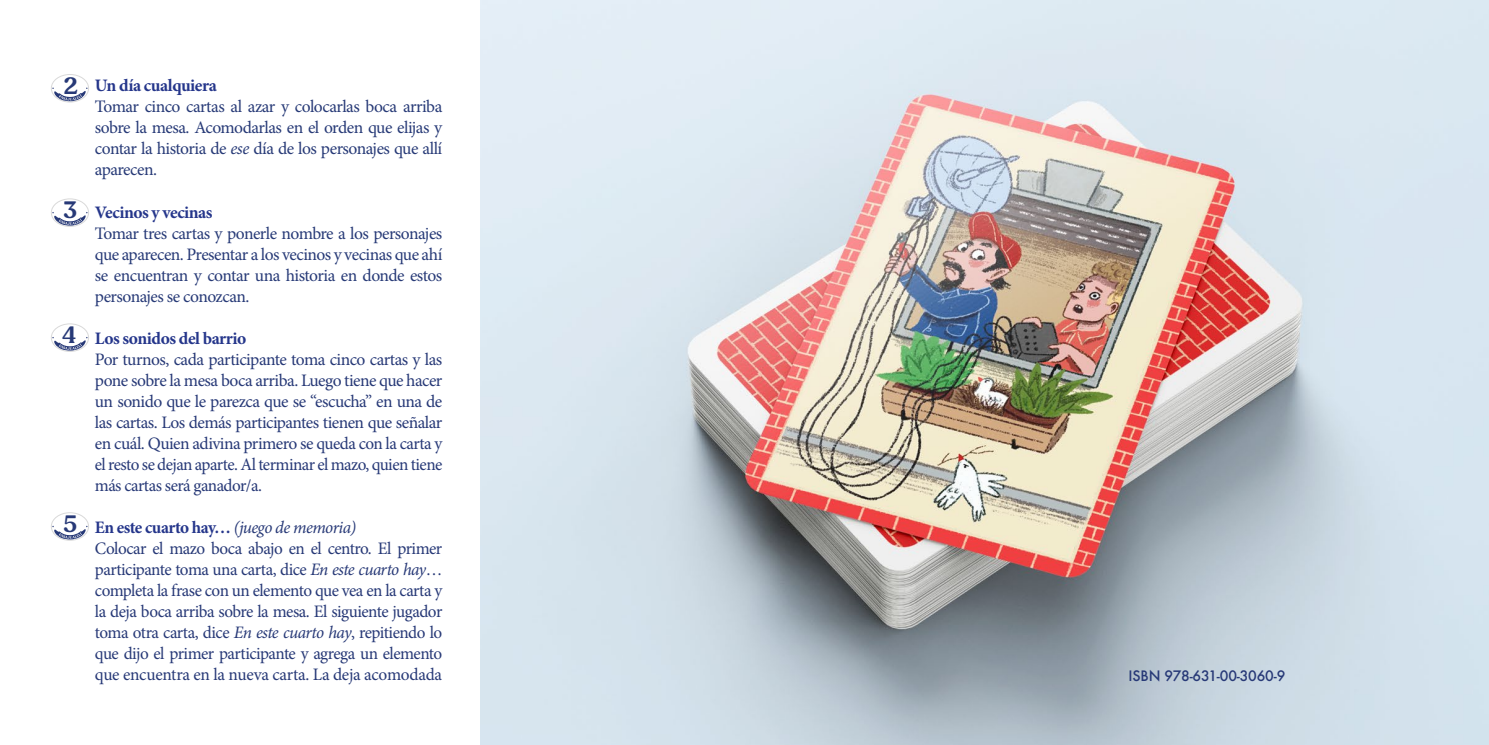
<style>
.page{position:relative;width:1489px;height:745px;background:#fff}
.page>*{position:absolute;margin:0;border:0;box-sizing:border-box;transform-origin:0 0}
.t1{font:600 23.45px "Recoleta";color:#273977}
.t2{font:17.5px/21px "Minion Pro";letter-spacing:-.03em;color:#273977;text-align:justify}
.t3{font:17.5px/21px "Minion Pro";letter-spacing:-.03em;color:#273a77;text-align:justify}
.t4{font:700 17.5px "Minion Pro";letter-spacing:-.03em;color:#25368b}
.t5{font:500 14px "Futura";letter-spacing:-.01em;color:#273977}
.s1{font-style:italic}
.s2{font-weight:700;color:#25368b}
</style>
<div class="page">
<img style="left:480px;top:0;width:1008px;height:744px">
<div style="left:51px;top:74px;width:38px;height:28px;border:1px solid #d9d9d9;border-radius:50%"></div>
<svg style="left:52px;top:87px;width:35px;height:14px"></svg>
<div style="left:51px;top:198px;width:38px;height:29px;border:1px solid #d9d9d9;border-radius:50%"></div>
<svg style="left:52px;top:212px;width:35px;height:13px"></svg>
<div style="left:51px;top:323px;width:38px;height:28px;border:1px solid #d9d9d9;border-radius:50%"></div>
<svg style="left:52px;top:337px;width:35px;height:13px"></svg>
<div style="left:51px;top:512px;width:38px;height:28px;border:1px solid #d9d9d9;border-radius:50%"></div>
<svg style="left:52px;top:525px;width:35px;height:14px"></svg>
<h1 class="t1" style="left:64px;top:71px;width:16px">2</h1>
<h1 class="t1" style="left:63px;top:195px;width:15px">3</h1>
<h1 class="t1" style="left:62px;top:320px;width:15px">4</h1>
<h1 class="t1" style="left:63px;top:509px;width:15px">5</h1>
<p class="t4" style="left:95px;top:73px;width:123px">Un día cualquiera</p>
<p class="t3" style="left:95px;top:96px;width:349px">Tomar cinco cartas al azar y colocarlas boca arriba sobre la mesa. Acomodarlas en el orden que elijas y contar la historia de <span class="s1">ese</span> día de los personajes que allí aparecen.</p>
<p class="t4" style="left:95px;top:199px;width:119px">Vecinos y vecinas</p>
<p class="t3" style="left:95px;top:222px;width:349px">Tomar tres cartas y ponerle nombre a los personajes que aparecen. Presentar a los vecinos y vecinas que ahí se encuentran y contar una historia en donde estos personajes se conozcan.</p>
<p class="t4" style="left:95px;top:325px;width:153px">Los sonidos del barrio</p>
<p class="t2" style="left:95px;top:348px;width:349px">Por turnos, cada participante toma cinco cartas y las pone sobre la mesa boca arriba. Luego tiene que hacer un sonido que le parezca que se “escucha” en una de las cartas. Los demás participantes tienen que señalar en cuál. Quien adivina primero se queda con la carta y el resto se dejan aparte. Al terminar el mazo, quien tiene más cartas será ganador/a.</p>
<p class="t2" style="left:95px;top:516px;width:349px;text-align:left"><span class="s2">En este cuarto hay…</span> <span class="s1">(juego de memoria)<br></span>Colocar el mazo boca abajo en el centro. El primer participante toma una carta, dice <span class="s1">En este cuarto hay</span>… completa la frase con un elemento que vea en la carta y la deja boca arriba sobre la mesa. El siguiente jugador toma otra carta, dice <span class="s1">En este cuarto hay</span>, repitiendo lo que dijo el primer participante y agrega un elemento que encuentra en la nueva carta. La deja acomodada</p>
<p class="t5" style="left:1128px;top:665px;width:158px">ISBN 978-631-00-3060-9</p>
</div>
